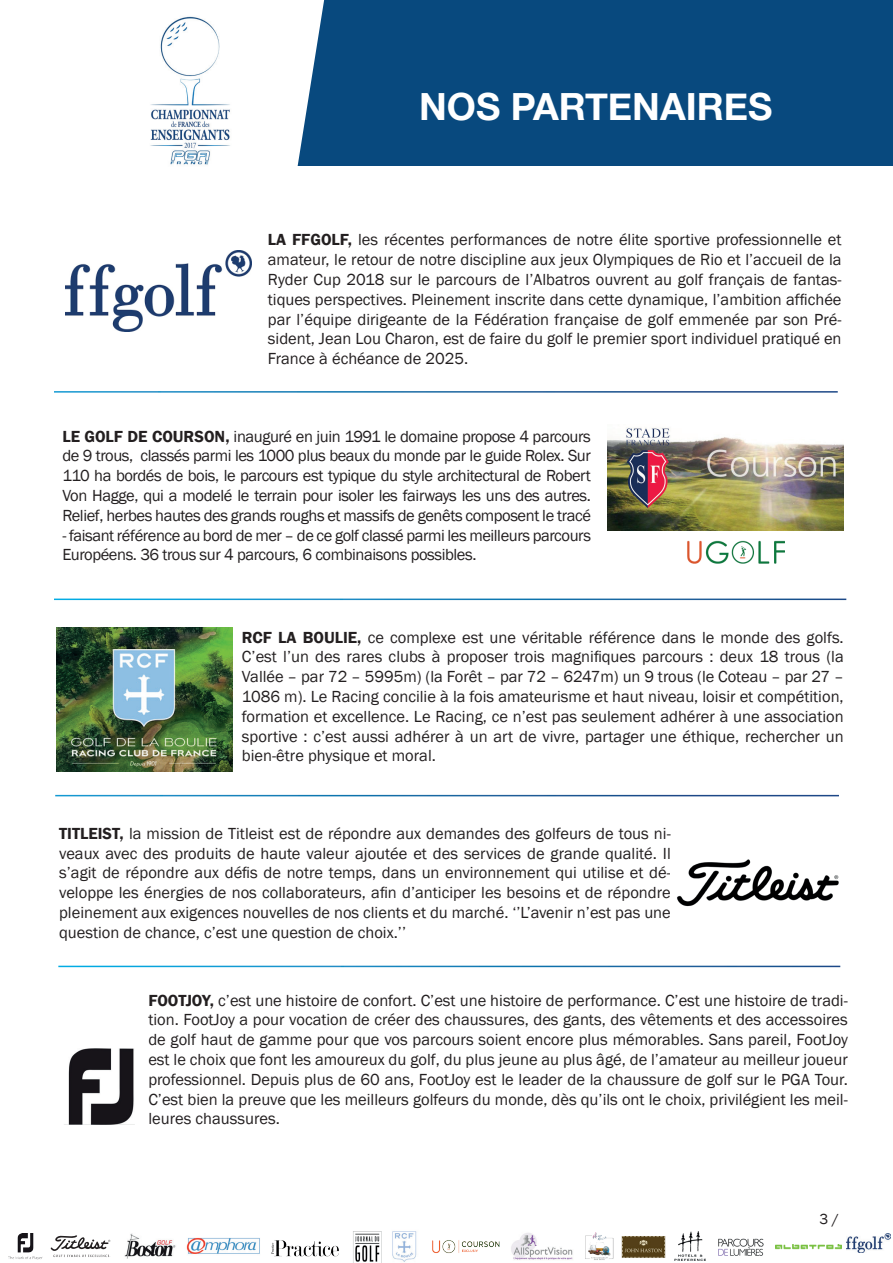
<style>
.page{position:relative;width:893px;height:1263px;background:#fff}
.page>*{position:absolute;margin:0;border:0;box-sizing:border-box;transform-origin:0 0}
.t1{font:700 37.5px "Helvetica Neue";color:#fff}
.t2{font:16.5px/19.8px "Franklin Gothic";color:#231f20;text-align:justify}
.t3{font:16.5px/19.8px "Franklin Gothic";letter-spacing:-.025em;color:#231f20}
.t4{font:15px "Franklin Gothic";color:#231f20}
.s1{font-weight:600}
</style>
<div class="page">
<img style="left:353px;top:1231px;width:29px;height:32px">
<img style="left:271px;top:1240px;width:68px;height:17px">
<img style="left:124px;top:1233px;width:52px;height:26px">
<svg style="left:51px;top:1235px;width:60px;height:22px"></svg>
<img style="left:8px;top:1233px;width:35px;height:26px">
<img style="left:675px;top:1231px;width:31px;height:30px">
<img style="left:432px;top:1240px;width:68px;height:14px">
<img style="left:621px;top:1236px;width:45px;height:22px">
<img style="left:186px;top:1237px;width:74px;height:17px">
<img style="left:775px;top:1244px;width:67px;height:5px">
<img style="left:585px;top:1232px;width:28px;height:28px">
<img style="left:392px;top:1231px;width:25px;height:31px">
<img style="left:511px;top:1233px;width:62px;height:27px">
<img style="left:718px;top:1238px;width:46px;height:18px">
<img style="left:846px;top:1233px;width:44px;height:19px">
<img style="left:57px;top:628px;width:176px;height:143px">
<img style="left:678px;top:530px;width:106px;height:34px">
<img style="left:607px;top:427px;width:236px;height:103px">
<img style="left:66px;top:250px;width:186px;height:82px">
<img style="left:677px;top:859px;width:162px;height:48px">
<img style="left:65px;top:1049px;width:68px;height:76px">
<div style="left:96px;top:0;width:797px;height:166px;background:#08497e"></div>
<svg style="left:273px;top:0;width:51px;height:166px"></svg>
<img style="left:148px;top:0;width:125px;height:166px">
<div style="left:1px;top:0;width:147px;height:167px;background:#fff"></div>
<h1 class="t1" style="left:419px;top:84px;width:355px">NOS PARTENAIRES</h1>
<p class="t2" style="left:268px;top:230px;width:575px"><span class="s1">LA FFGOLF,</span> les récentes performances de notre élite sportive professionnelle et amateur, le retour de notre discipline aux jeux Olympiques de Rio et l’accueil de la Ryder Cup 2018 sur le parcours de l’Albatros ouvrent au golf français de fantas&shy;tiques perspectives. Pleinement inscrite dans cette dynamique, l’ambition affichée par l’équipe dirigeante de la Fédération française de golf emmenée par son Pré&shy;sident, Jean Lou Charon, est de faire du golf le premier sport individuel pratiqué en France à échéance de 2025.</p>
<p class="t2" style="left:62px;top:426px;width:530px"><span class="s1">LE GOLF DE COURSON,</span> inauguré en juin 1991 le domaine propose 4 parcours de 9 trous, classés parmi les 1000 plus beaux du monde par le guide Rolex. Sur 110 ha bordés de bois, le parcours est typique du style architectural de Robert Von Hagge, qui a modelé le terrain pour isoler les fairways les uns des autres.<br>Relief, herbes hautes des grands roughs et massifs de genêts composent le tracé</p>
<p class="t3" style="left:62px;top:525px;width:530px">- faisant référence au bord de mer – de ce golf classé parmi les meilleurs parcours<br>Européens. 36 trous sur 4 parcours, 6 combinaisons possibles.</p>
<p class="t2" style="left:242px;top:627px;width:603px"><span class="s1">RCF LA BOULIE,</span> ce complexe est une véritable référence dans le monde des golfs.<br>C’est l’un des rares clubs à proposer trois magnifiques parcours : deux 18 trous (la Vallée – par 72 – 5995m) (la Forêt – par 72 – 6247m) un 9 trous (le Coteau – par 27 – 1086 m). Le Racing concilie à la fois amateurisme et haut niveau, loisir et compétition, formation et excellence. Le Racing, ce n’est pas seulement adhérer à une association sportive : c’est aussi adhérer à un art de vivre, partager une éthique, rechercher un bien-être physique et moral.</p>
<p class="t2" style="left:59px;top:824px;width:613px"><span class="s1">TITLEIST,</span> la mission de Titleist est de répondre aux demandes des golfeurs de tous ni&shy;veaux avec des produits de haute valeur ajoutée et des services de grande qualité. Il s’agit de répondre aux défis de notre temps, dans un environnement qui utilise et dé&shy;veloppe les énergies de nos collaborateurs, afin d’anticiper les besoins et de répondre pleinement aux exigences nouvelles de nos clients et du marché. ‘’L’avenir n’est pas une question de chance, c’est une question de choix.’’</p>
<p class="t2" style="left:148px;top:990px;width:701px"><span class="s1">FOOTJOY,</span> c’est une histoire de confort. C’est une histoire de performance. C’est une histoire de tradi&shy;tion. FootJoy a pour vocation de créer des chaussures, des gants, des vêtements et des accessoires de golf haut de gamme pour que vos parcours soient encore plus mémorables. Sans pareil, FootJoy est le choix que font les amoureux du golf, du plus jeune au plus âgé, de l’amateur au meilleur joueur professionnel. Depuis plus de 60 ans, FootJoy est le leader de la chaussure de golf sur le PGA Tour.<br>C’est bien la preuve que les meilleurs golfeurs du monde, dès qu’ils ont le choix, privilégient les meil&shy;leures chaussures.</p>
<p class="t4" style="left:820px;top:1209px;width:21px">3 /</p>
</div>
